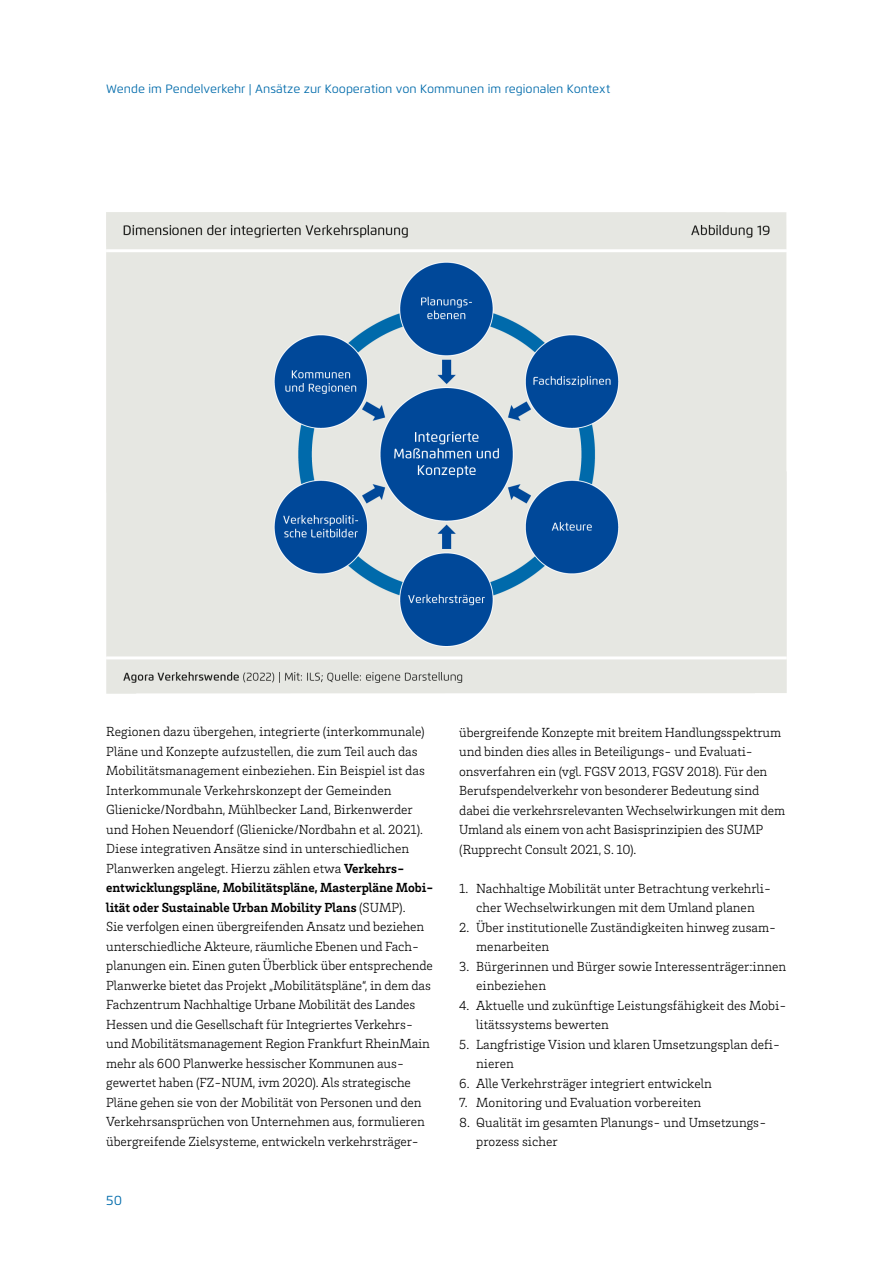
<style>
.page{position:relative;width:893px;height:1263px;background:#fff}
.page>*{position:absolute;margin:0;border:0;box-sizing:border-box;transform-origin:0 0}
.t1{font:300 13.5px/19.5px "Brix Slab";letter-spacing:-.005em;color:#000}
.t2{font:13.5px "Flexo";color:#006bab}
.t3{font:12px "Flexo";color:#006bab}
.s1{font-weight:700}
</style>
<div class="page">
<img style="left:106px;top:213px;width:681px;height:480px">
<p class="t3" style="left:106px;top:82px;width:505px">Wende im Pendelverkehr | Ansätze zur Kooperation von Kommunen im regionalen Kontext</p>
<p class="t1" style="left:106px;top:722px;width:329px">Regionen dazu übergehen, integrierte (interkommunale)<br>Pläne und Konzepte aufzustellen, die zum Teil auch das Mobilitätsmanagement einbeziehen. Ein Beispiel ist das Interkommunale Verkehrskonzept der Gemeinden Glienicke/Nordbahn, Mühlbecker Land, Birkenwerder und Hohen Neuendorf (Glienicke/Nordbahn et al. 2021).<br>Diese integrativen Ansätze sind in unterschiedlichen Planwerken angelegt. Hierzu zählen etwa <span class="s1">Verkehrs&shy;entwicklungspläne, Mobilitätspläne, Masterpläne Mobi&shy;lität oder Sustainable Urban Mobility Plans</span> (SUMP).<br>Sie verfolgen einen übergreifenden Ansatz und beziehen unterschiedliche Akteure, räumliche Ebenen und Fach&shy;planungen ein. Einen guten Überblick über entsprechende Planwerke bietet das Projekt „Mobilitätspläne“, in dem das Fachzentrum Nachhaltige Urbane Mobilität des Landes Hessen und die Gesellschaft für Integriertes Verkehrs&shy;und Mobilitätsmanagement Region Frankfurt RheinMain mehr als 600 Planwerke hessischer Kommunen aus&shy;gewertet haben (FZ-NUM, ivm 2020). Als strategische Pläne gehen sie von der Mobilität von Personen und den Verkehrsansprüchen von Unternehmen aus, formulieren übergreifende Zielsysteme, entwickeln verkehrsträger-</p>
<p class="t2" style="left:106px;top:1192px;width:17px">50</p>
<p class="t1" style="left:459px;top:722px;width:327px">übergreifende Konzepte mit breitem Handlungsspektrum und binden dies alles in Beteiligungs- und Evaluati&shy;onsverfahren ein (vgl. FGSV 2013, FGSV 2018). Für den Berufspendelverkehr von besonderer Bedeutung sind dabei die verkehrsrelevanten Wechselwirkungen mit dem Umland als einem von acht Basisprinzipien des SUMP (Rupprecht Consult 2021, S. 10).</p>
<p class="t1" style="left:459px;top:878px;width:314px;text-align:center">1. Nachhaltige Mobilität unter Betrachtung verkehrli&shy;cher Wechselwirkungen mit dem Umland planen</p>
<p class="t1" style="left:476px;top:917px;width:302px;text-indent:-17px">2. Über institutionelle Zuständigkeiten hinweg zusam&shy;menarbeiten</p>
<p class="t1" style="left:476px;top:956px;width:312px;text-indent:-17px">3. Bürgerinnen und Bürger sowie Interessenträger:innen einbeziehen</p>
<p class="t1" style="left:476px;top:995px;width:312px;text-indent:-17px">4. Aktuelle und zukünftige Leistungsfähigkeit des Mobi&shy;litätssystems bewerten</p>
<p class="t1" style="left:476px;top:1034px;width:306px;text-indent:-17px">5. Langfristige Vision und klaren Umsetzungsplan defi&shy;nieren</p>
<p class="t1" style="left:459px;top:1073px;width:254px">6. Alle Verkehrsträger integriert entwickeln</p>
<p class="t1" style="left:459px;top:1092px;width:243px">7. Monitoring und Evaluation vorbereiten</p>
<p class="t1" style="left:476px;top:1112px;width:289px;text-indent:-17px">8. Qualität im gesamten Planungs- und Umsetzungs&shy;prozess sicher</p>
</div>
